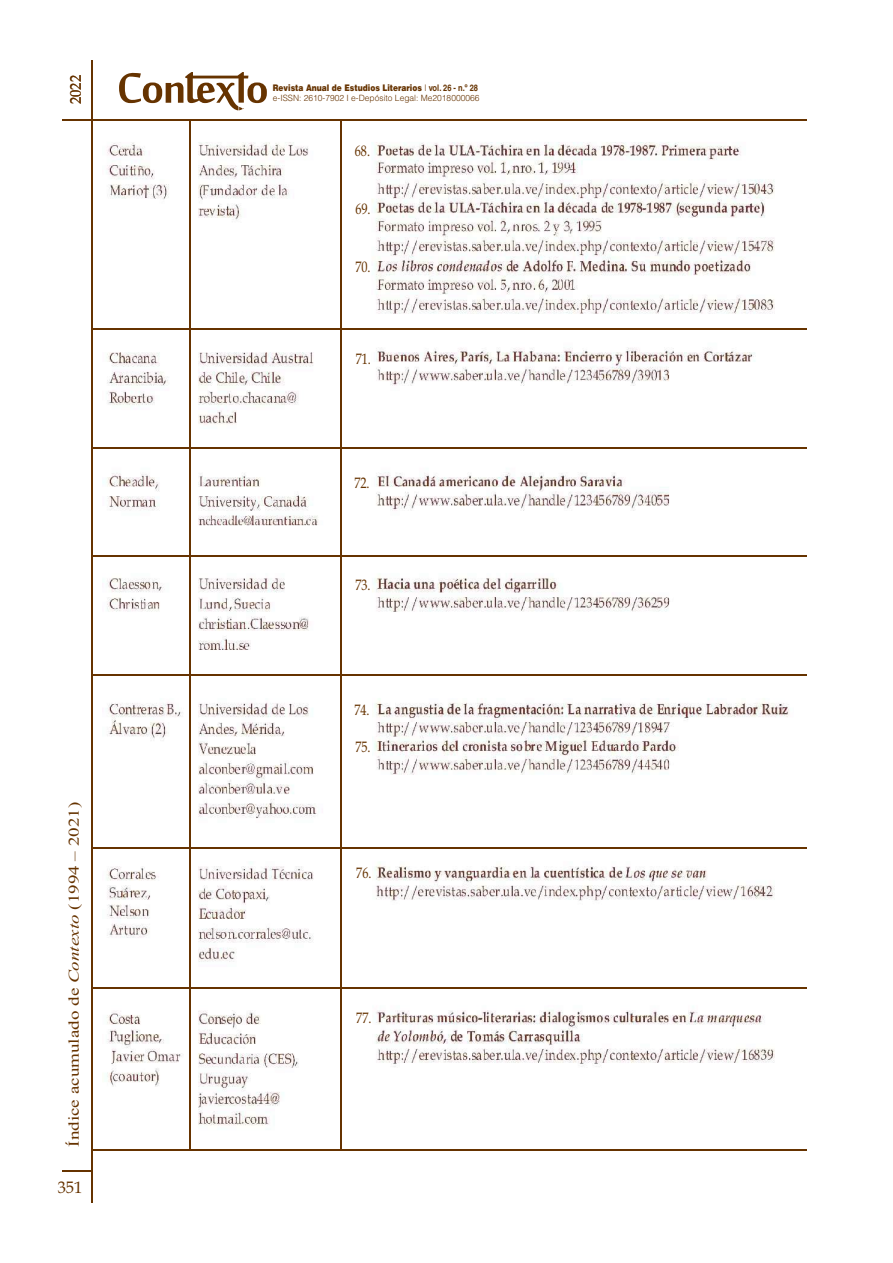
<style>
.page{position:relative;width:893px;height:1263px;background:#fff}
.page>*{position:absolute;margin:0;border:0;box-sizing:border-box;transform-origin:0 0}
.t1{font:16.5px "Book Antiqua";color:#630}
.t2{font:15px "Times New Roman";color:#630;scale:1.27 1}
.t3{font:15px "Book Antiqua";color:#630;scale:.81 1}
.t4{font:15px "Book Antiqua";color:#630;scale:.96 1}
.t5{font:700 9.15px "Helvetica LT Std";color:#630;scale:.83 1}
.t6{font:300 8.7px "Helvetica LT Std";color:#630}
.s1{font-style:italic}
.s2{font-weight:300}
.s3{font-style:inherit}
</style>
<div class="page">
<hr style="left:92px;top:60px;width:1px;height:1143px;background:#630">
<hr style="left:62px;top:1170px;width:31px;height:1px;background:#630">
<hr style="left:62px;top:119px;width:744px;height:1px;background:#630">
<svg style="left:119px;top:72px;width:148px;height:38px"></svg>
<img style="left:102px;top:142px;width:703px;height:1009px">
<hr style="left:93px;top:1149px;width:713px;height:1px;background:#630">
<hr style="left:93px;top:987px;width:713px;height:1px;background:#630">
<hr style="left:93px;top:847px;width:713px;height:1px;background:#630">
<hr style="left:93px;top:674px;width:713px;height:1px;background:#630">
<hr style="left:93px;top:555px;width:713px;height:1px;background:#630">
<hr style="left:93px;top:447px;width:713px;height:1px;background:#630">
<hr style="left:93px;top:328px;width:713px;height:2px;background:#630">
<hr style="left:340px;top:119px;width:1px;height:1031px;background:#630">
<hr style="left:189px;top:119px;width:1px;height:1031px;background:#630">
<h2 class="t4" style="left:70px;top:104px;width:31px;rotate:-90deg">2022</h2>
<h2 class="t2" style="left:68px;top:1147px;width:273px;rotate:-90deg">Índice acumulado de <span class="s1">Contexto</span> (1994 – 2021)</h2>
<h1 class="t1" style="left:58px;top:1181px;width:26px">351</h1>
<p class="t5" style="left:273px;top:84px;width:249px">Revista Anual de Estudios Literarios <span class="s2">I</span> <span class="s3">vol. 26 - n.º 28</span></p>
<p class="t6" style="left:273px;top:95px;width:208px">e-ISSN: 2610-7902 I e-Depósito Legal: Me2018000066</p>
<h2 class="t3" style="left:355px;top:145px;width:20px">68.</h2>
<h2 class="t3" style="left:355px;top:203px;width:20px">69.</h2>
<h2 class="t3" style="left:355px;top:261px;width:20px">70.</h2>
<h2 class="t3" style="left:356px;top:353px;width:20px">71.</h2>
<h2 class="t3" style="left:354px;top:477px;width:20px">72.</h2>
<h2 class="t3" style="left:355px;top:579px;width:20px">73.</h2>
<h2 class="t3" style="left:354px;top:704px;width:20px">74.</h2>
<h2 class="t3" style="left:355px;top:741px;width:20px">75.</h2>
<h2 class="t3" style="left:356px;top:867px;width:20px">76.</h2>
<h2 class="t3" style="left:356px;top:1012px;width:20px">77.</h2>
</div>
